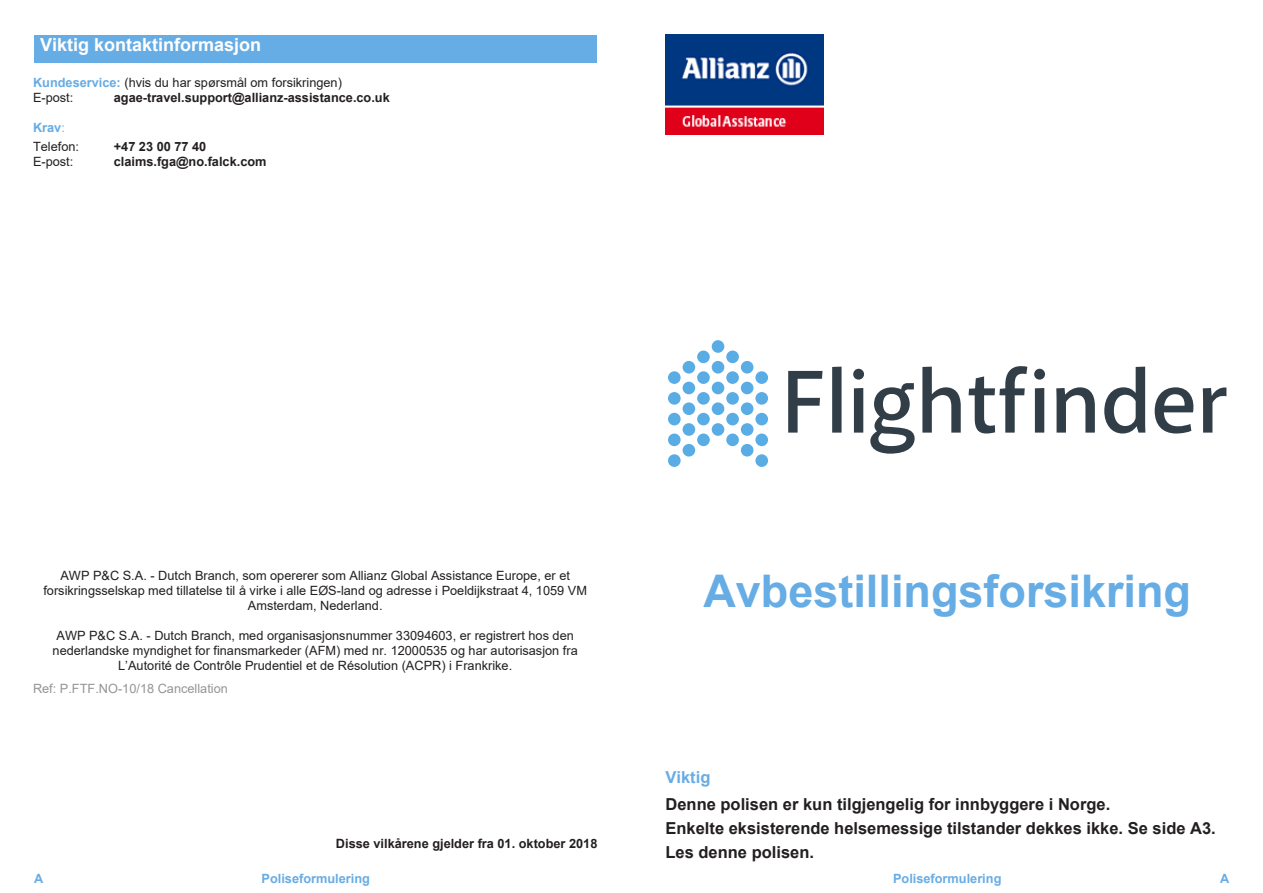
<style>
.page{position:relative;width:1263px;height:893px;background:#fff}
.page>*{position:absolute;margin:0;border:0;box-sizing:border-box;transform-origin:0 0}
.t1{font:700 45px "Arial";color:#66ace5}
.t2{font:700 18px "Arial";color:#fff}
.t3{font:700 16.5px "Arial";color:#231f20}
.t4{font:700 16.5px "Arial";color:#66ace5}
.t5{font:12.75px/15px "Arial";color:#231f20;text-align:center}
.t6{font:700 12.75px "Arial";color:#231f20}
.t7{font:700 12.75px "Arial";color:#66ace5}
.t8{font:12.75px "Arial";color:#939598}
.s1{font-weight:700;color:#66ace5}
.s2{font-weight:400}
</style>
<div class="page">
<div style="left:34px;top:35px;width:562px;height:28px;background:#66ace5"></div>
<img style="left:665px;top:34px;width:159px;height:100px">
<div style="left:682px;top:444px;width:13px;height:12px;background:#5aace5;border-radius:50%"></div>
<div style="left:697px;top:434px;width:13px;height:12px;background:#5aace5;border-radius:50%"></div>
<div style="left:668px;top:454px;width:13px;height:13px;background:#5aace5;border-radius:50%"></div>
<div style="left:682px;top:423px;width:13px;height:13px;background:#5aace5;border-radius:50%"></div>
<div style="left:668px;top:434px;width:13px;height:12px;background:#5aace5;border-radius:50%"></div>
<div style="left:668px;top:413px;width:13px;height:12px;background:#5aace5;border-radius:50%"></div>
<div style="left:712px;top:340px;width:12px;height:13px;background:#5aace5;border-radius:50%"></div>
<div style="left:726px;top:351px;width:13px;height:12px;background:#5aace5;border-radius:50%"></div>
<div style="left:741px;top:361px;width:12px;height:13px;background:#5aace5;border-radius:50%"></div>
<div style="left:697px;top:351px;width:13px;height:12px;background:#5aace5;border-radius:50%"></div>
<div style="left:712px;top:361px;width:12px;height:13px;background:#5aace5;border-radius:50%"></div>
<div style="left:726px;top:371px;width:13px;height:13px;background:#5aace5;border-radius:50%"></div>
<div style="left:741px;top:382px;width:12px;height:12px;background:#5aace5;border-radius:50%"></div>
<div style="left:682px;top:361px;width:13px;height:13px;background:#5aace5;border-radius:50%"></div>
<div style="left:697px;top:371px;width:13px;height:13px;background:#5aace5;border-radius:50%"></div>
<div style="left:712px;top:382px;width:12px;height:12px;background:#5aace5;border-radius:50%"></div>
<div style="left:726px;top:392px;width:13px;height:13px;background:#5aace5;border-radius:50%"></div>
<div style="left:741px;top:402px;width:12px;height:13px;background:#5aace5;border-radius:50%"></div>
<div style="left:682px;top:382px;width:13px;height:12px;background:#5aace5;border-radius:50%"></div>
<div style="left:697px;top:392px;width:13px;height:13px;background:#5aace5;border-radius:50%"></div>
<div style="left:712px;top:402px;width:12px;height:13px;background:#5aace5;border-radius:50%"></div>
<div style="left:726px;top:413px;width:13px;height:12px;background:#5aace5;border-radius:50%"></div>
<div style="left:741px;top:423px;width:12px;height:13px;background:#5aace5;border-radius:50%"></div>
<div style="left:668px;top:371px;width:13px;height:13px;background:#5aace5;border-radius:50%"></div>
<div style="left:682px;top:402px;width:13px;height:13px;background:#5aace5;border-radius:50%"></div>
<div style="left:697px;top:413px;width:13px;height:12px;background:#5aace5;border-radius:50%"></div>
<div style="left:712px;top:423px;width:12px;height:13px;background:#5aace5;border-radius:50%"></div>
<div style="left:726px;top:434px;width:13px;height:12px;background:#5aace5;border-radius:50%"></div>
<div style="left:741px;top:444px;width:12px;height:13px;background:#5aace5;border-radius:50%"></div>
<div style="left:755px;top:371px;width:13px;height:13px;background:#5aace5;border-radius:50%"></div>
<div style="left:755px;top:392px;width:13px;height:13px;background:#5aace5;border-radius:50%"></div>
<div style="left:755px;top:413px;width:13px;height:12px;background:#5aace5;border-radius:50%"></div>
<div style="left:755px;top:434px;width:13px;height:12px;background:#5aace5;border-radius:50%"></div>
<div style="left:755px;top:454px;width:13px;height:13px;background:#5aace5;border-radius:50%"></div>
<div style="left:668px;top:392px;width:13px;height:13px;background:#5aace5;border-radius:50%"></div>
<svg style="left:788px;top:371px;width:34px;height:62px"></svg>
<div style="left:832px;top:367px;width:9px;height:66px;background:#313e48"></div>
<svg style="left:853px;top:369px;width:11px;height:64px"></svg>
<svg style="left:870px;top:383px;width:45px;height:71px"></svg>
<svg style="left:922px;top:367px;width:39px;height:66px"></svg>
<svg style="left:968px;top:366px;width:59px;height:67px"></svg>
<svg style="left:1034px;top:369px;width:11px;height:64px"></svg>
<svg style="left:1056px;top:387px;width:39px;height:46px"></svg>
<svg style="left:1104px;top:367px;width:41px;height:66px"></svg>
<svg style="left:1155px;top:387px;width:39px;height:46px"></svg>
<svg style="left:1203px;top:387px;width:23px;height:46px"></svg>
<p class="t2" style="left:40px;top:32px;width:223px">Viktig kontaktinformasjon</p>
<p class="t5" style="left:33px;top:75px;width:310px"><span class="s1">Kundeservice:</span> (hvis du har spørsmål om forsikringen)</p>
<p class="t5" style="left:33px;top:90px;width:42px">E-post:</p>
<p class="t6" style="left:114px;top:88px;width:278px">agae-travel.support@allianz-assistance.co.uk</p>
<p class="t7" style="left:33px;top:118px;width:33px">Krav<span class="s2">:</span></p>
<p class="t5" style="left:33px;top:139px;width:48px">Telefon:</p>
<p class="t6" style="left:114px;top:138px;width:94px">+47 23 00 77 40</p>
<p class="t5" style="left:33px;top:154px;width:42px">E-post:</p>
<p class="t6" style="left:114px;top:153px;width:154px">claims.fga@no.falck.com</p>
<p class="t5" style="left:43px;top:568px;width:545px">AWP P&amp;C S.A. - Dutch Branch, som opererer som Allianz Global Assistance Europe, er et forsikringsselskap med tillatelse til å virke i alle EØS-land og adresse i Poeldijkstraat 4, 1059 VM<br>Amsterdam, Nederland.</p>
<p class="t5" style="left:53px;top:628px;width:527px">AWP P&amp;C S.A. - Dutch Branch, med organisasjonsnummer 33094603, er registrert hos den nederlandske myndighet for finansmarkeder (AFM) med nr. 12000535 og har autorisasjon fra<br>L’Autorité de Contrôle Prudentiel et de Résolution (ACPR) i Frankrike.</p>
<p class="t8" style="left:33px;top:680px;width:196px">Ref: P.FTF.NO-10/18 Cancellation</p>
<p class="t6" style="left:336px;top:834px;width:263px">Disse vilkårene gjelder fra 01. oktober 2018</p>
<p class="t1" style="left:703px;top:559px;width:489px">Avbestillingsforsikring</p>
<p class="t4" style="left:665px;top:766px;width:46px">Viktig</p>
<p class="t3" style="left:665px;top:792px;width:446px">Denne polisen er kun tilgjengelig for innbyggere i Norge.</p>
<p class="t3" style="left:665px;top:817px;width:552px">Enkelte eksisterende helsemessige tilstander dekkes ikke. Se side A3.</p>
<p class="t3" style="left:665px;top:841px;width:150px">Les denne polisen.</p>
<p class="t7" style="left:34px;top:870px;width:11px">A</p>
<p class="t7" style="left:262px;top:870px;width:110px">Poliseformulering</p>
<p class="t7" style="left:893px;top:870px;width:110px">Poliseformulering</p>
<p class="t7" style="left:1220px;top:870px;width:11px">A</p>
</div>
